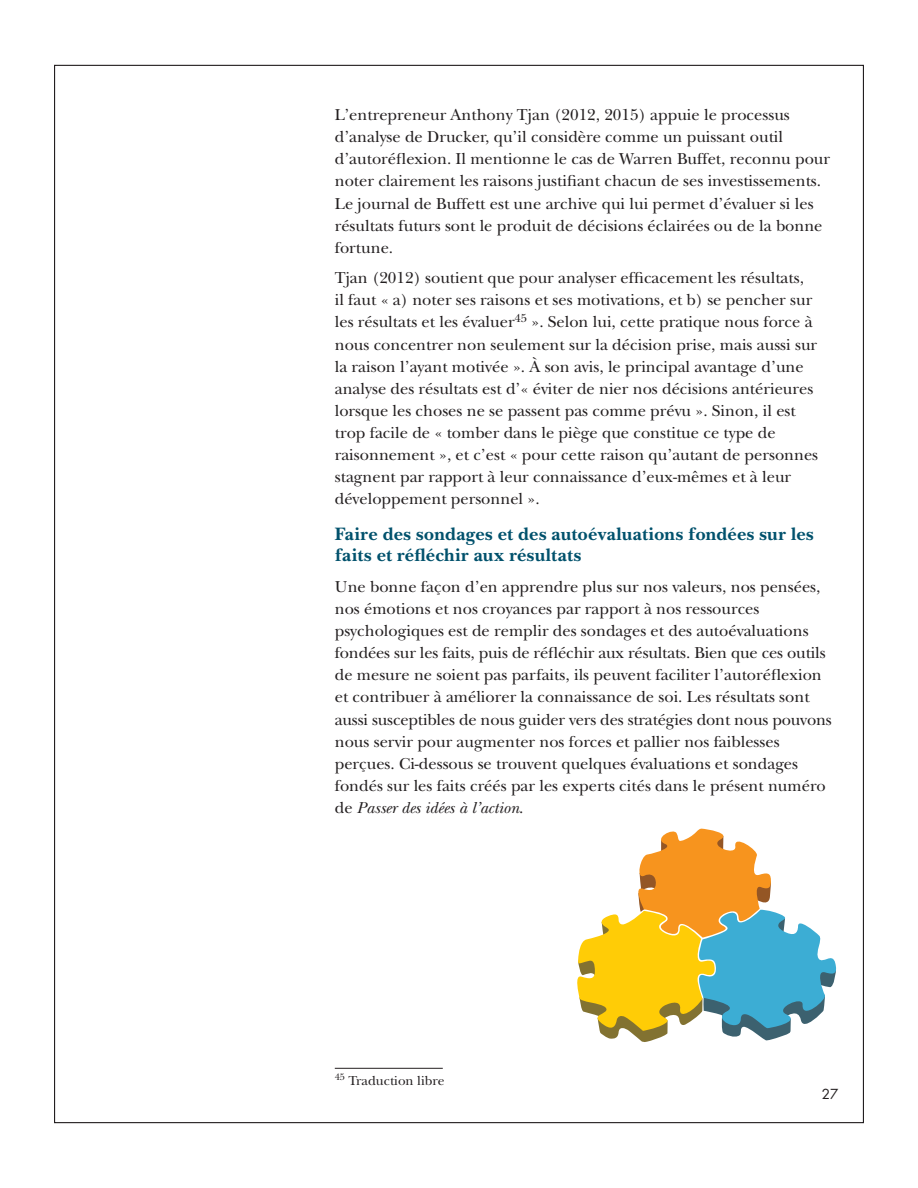
<style>
.page{position:relative;width:918px;height:1188px;background:#fff}
.page>*{position:absolute;margin:0;border:0;box-sizing:border-box;transform-origin:0 0}
.t1{font:700 18.75px/21.8px "New Baskerville";letter-spacing:.015em;color:#00516c}
.t2{font:16.5px/22.2px "New Baskerville";color:#231f20}
.t3{font:13.5px "New Baskerville";color:#231f20}
.t4{font:13.5px "Futura";color:#231f20}
.s1{font-style:italic}
</style>
<div class="page">
<hr style="left:335px;top:1068px;width:108px;height:1px;background:#231f20">
<svg style="left:577px;top:828px;width:260px;height:214px"></svg>
<p class="t2" style="left:335px;top:104px;width:497px">L’entrepreneur Anthony Tjan (2012, 2015) appuie le processus d’analyse de Drucker, qu’il considère comme un puissant outil d’autoréflexion. Il mentionne le cas de Warren Buffet, reconnu pour noter clairement les raisons justifiant chacun de ses investissements.<br>Le journal de Buffett est une archive qui lui permet d’évaluer si les résultats futurs sont le produit de décisions éclairées ou de la bonne fortune.</p>
<p class="t2" style="left:335px;top:267px;width:485px">Tjan (2012) soutient que pour analyser efficacement les résultats,<br>il faut « a) noter ses raisons et ses motivations, et b) se pencher sur les résultats et les évaluer<sup>45</sup> ». Selon lui, cette pratique nous force à nous concentrer non seulement sur la décision prise, mais aussi sur la raison l’ayant motivée ». À son avis, le principal avantage d’une analyse des résultats est d’« éviter de nier nos décisions antérieures lorsque les choses ne se passent pas comme prévu ». Sinon, il est trop facile de « tomber dans le piège que constitue ce type de raisonnement », et c’est « pour cette raison qu’autant de personnes stagnent par rapport à leur connaissance d’eux-mêmes et à leur développement personnel ».</p>
<p class="t1" style="left:335px;top:523px;width:480px">Faire des sondages et des autoévaluations fondées sur les faits et réfléchir aux résultats</p>
<p class="t2" style="left:335px;top:575px;width:498px">Une bonne façon d’en apprendre plus sur nos valeurs, nos pensées, nos émotions et nos croyances par rapport à nos ressources psychologiques est de remplir des sondages et des autoévaluations fondées sur les faits, puis de réfléchir aux résultats. Bien que ces outils de mesure ne soient pas parfaits, ils peuvent faciliter l’autoréflexion et contribuer à améliorer la connaissance de soi. Les résultats sont aussi susceptibles de nous guider vers des stratégies dont nous pouvons nous servir pour augmenter nos forces et pallier nos faiblesses perçues. Ci-dessous se trouvent quelques évaluations et sondages fondés sur les faits créés par les experts cités dans le présent numéro de <span class="s1">Passer des idées à l’action</span>.</p>
<p class="t3" style="left:335px;top:1072px;width:111px"><sup>45</sup> Traduction libre</p>
<p class="t4" style="left:822px;top:1084px;width:18px">27</p>
</div>
